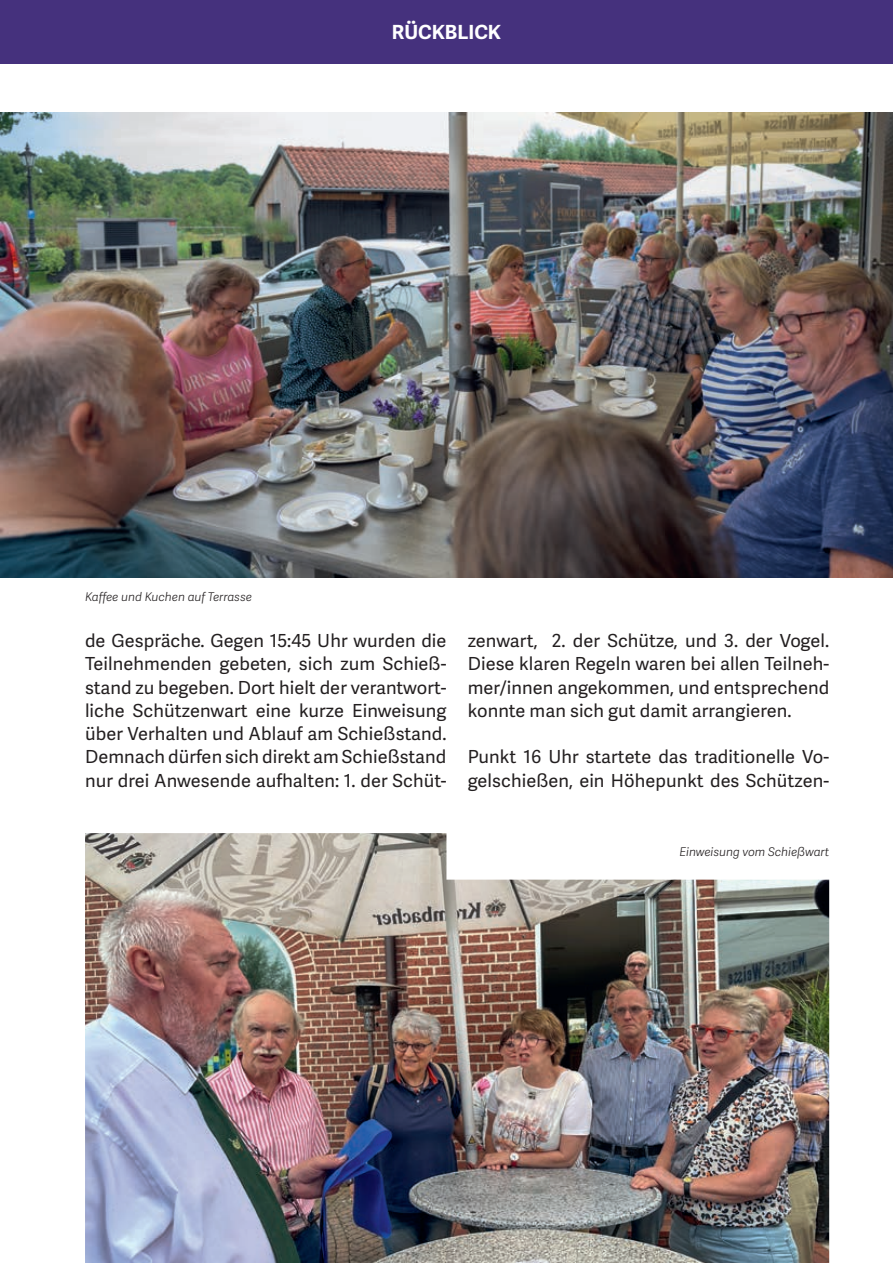
<style>
.page{position:relative;width:893px;height:1263px;background:#fff}
.page>*{position:absolute;margin:0;border:0;box-sizing:border-box;transform-origin:0 0}
.t1{font:700 19.5px "Adelle Sans";color:#fff}
.t2{font:18px/23.2px "Adelle Sans";letter-spacing:.005em;color:#231f20;text-align:justify}
.t3{font:italic 300 12px "Adelle Sans";color:#231f20}
</style>
<div class="page">
<div style="left:0;top:0;width:893px;height:64px;background:#45317d"></div>
<img style="left:0;top:112px;width:893px;height:465px">
<img style="left:85px;top:833px;width:744px;height:430px">
<p class="t1" style="left:381px;top:18px;width:132px">ÜBERSCHRIFT</p>
<p class="t1" style="left:392px;top:18px;width:111px">RÜCKBLICK</p>
<p class="t3" style="left:85px;top:588px;width:168px">Kaffee und Kuchen auf Terrasse</p>
<p class="t2" style="left:85px;top:628px;width:363px">de Gespräche. Gegen 15:45 Uhr wurden die Teilnehmenden gebeten, sich zum Schieß&shy;stand zu begeben. Dort hielt der verantwort&shy;liche Schützenwart eine kurze Einweisung über Verhalten und Ablauf am Schießstand.<br>Demnach dürfen sich direkt am Schießstand nur drei Anwesende aufhalten: 1. der Schüt-</p>
<p class="t2" style="left:468px;top:628px;width:363px">zenwart, 2. der Schütze, und 3. der Vogel.<br>Diese klaren Regeln waren bei allen Teilneh&shy;mer/innen angekommen, und entsprechend konnte man sich gut damit arrangieren.</p>
<p class="t2" style="left:468px;top:745px;width:363px">Punkt 16 Uhr startete das traditionelle Vo&shy;gelschießen, ein Höhepunkt des Schützen-</p>
<p class="t3" style="left:680px;top:843px;width:151px">Einweisung vom Schießwart</p>
</div>
